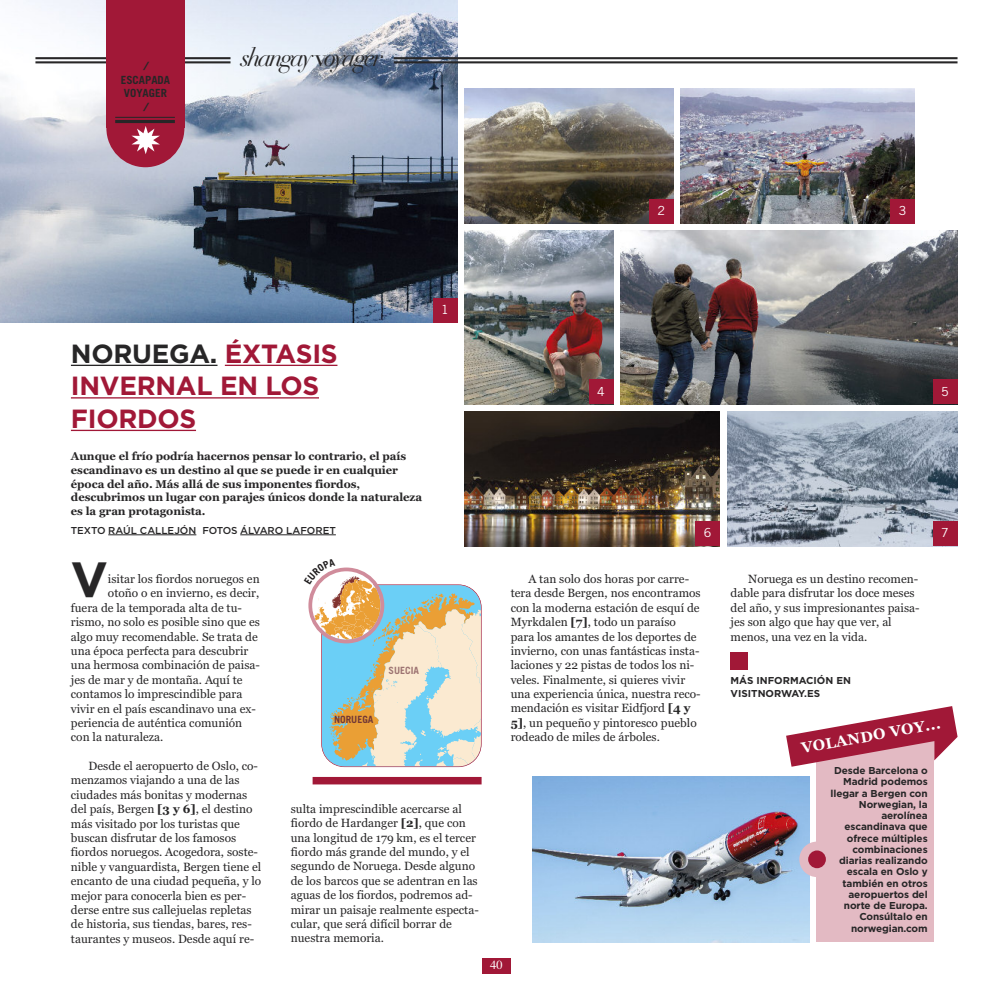
<style>
.page{position:relative;width:993px;height:993px;background:#fff}
.page>*{position:absolute;margin:0;border:0;box-sizing:border-box;transform-origin:0 0}
.t1{font:700 49.5px "Gotham";color:#272627}
.t2{font:700 26.25px/32.5px "Gotham";letter-spacing:-.01em;color:#a11837}
.t3{font:italic 25px "Didot";letter-spacing:-.1em;color:#272627}
.t4{font:15px "Georgia Bold TT";color:#fff}
.t5{font:12.5px "Trade";color:#fff}
.t6{font:12.5px "Times";color:#fff}
.t7{font:11.88px/14.4px "Georgia";color:#272627}
.t8{font:700 11.25px/13.8px "Georgia";letter-spacing:-.005em;color:#272627}
.t9{font:700 11.25px/13.5px "Trade";color:#272627}
.t10{font:italic 700 11.25px "Trade";color:#272627}
.t11{font:700 10px/11.2px "Gotham";letter-spacing:-.01em;color:#272627}
.t12{font:500 10px "Gotham";color:#272627}
.t13{font:700 10px "Trade";color:#733936}
.t14{font:700 10px "Trade";color:#9d7472}
.s1{font-style:normal}
.s2{color:#272627}
.s3{font-family:"Georgia Bold TT"}
</style>
<div class="page">
<img style="left:464px;top:89px;width:209px;height:134px">
<div style="left:730px;top:652px;width:18px;height:17px;background:#a11837"></div>
<img style="left:0;top:0;width:457px;height:322px">
<div style="left:482px;top:957px;width:28px;height:16px;background:#a11837"></div>
<hr style="left:71px;top:364px;width:146px;height:2px;background:#272627">
<hr style="left:225px;top:364px;width:112px;height:2px;background:#a11837">
<hr style="left:71px;top:397px;width:248px;height:1px;background:#a11837">
<hr style="left:71px;top:429px;width:125px;height:2px;background:#a11837">
<img style="left:532px;top:776px;width:277px;height:165px">
<div style="left:816px;top:737px;width:117px;height:204px;background:#e3bac3"></div>
<svg style="left:786px;top:706px;width:171px;height:60px"></svg>
<hr style="left:393px;top:57px;width:564px;height:2px;background:#272627">
<hr style="left:393px;top:61px;width:564px;height:2px;background:#272627">
<hr style="left:35px;top:57px;width:195px;height:2px;background:#272627">
<hr style="left:35px;top:61px;width:195px;height:2px;background:#272627">
<div style="left:106px;top:0;width:78px;height:128px;background:#a11837"></div>
<div style="left:106px;top:89px;width:78px;height:78px;background:#a11837;border-radius:50%"></div>
<hr style="left:115px;top:117px;width:60px;height:1px;background:#272627">
<hr style="left:115px;top:120px;width:60px;height:3px;background:#272627">
<svg style="left:131px;top:126px;width:29px;height:28px"></svg>
<div style="left:432px;top:298px;width:25px;height:24px;background:#a11837"></div>
<svg style="left:797px;top:839px;width:29px;height:39px"></svg>
<div style="left:807px;top:850px;width:18px;height:17px;background:#a11837;border-radius:50%"></div>
<hr style="left:108px;top:534px;width:88px;height:1px;background:#272627">
<hr style="left:240px;top:534px;width:96px;height:1px;background:#272627">
<img style="left:464px;top:230px;width:149px;height:174px">
<img style="left:464px;top:411px;width:255px;height:135px">
<img style="left:680px;top:89px;width:234px;height:134px">
<img style="left:727px;top:411px;width:230px;height:135px">
<img style="left:620px;top:230px;width:337px;height:174px">
<div style="left:889px;top:198px;width:25px;height:25px;background:#a11837"></div>
<div style="left:932px;top:521px;width:25px;height:25px;background:#a11837"></div>
<div style="left:694px;top:521px;width:25px;height:25px;background:#a11837"></div>
<div style="left:648px;top:198px;width:25px;height:25px;background:#a11837"></div>
<div style="left:932px;top:379px;width:25px;height:25px;background:#a11837"></div>
<div style="left:588px;top:379px;width:25px;height:25px;background:#a11837"></div>
<div style="left:312px;top:776px;width:169px;height:8px;background:#a11837"></div>
<svg style="left:308px;top:567px;width:173px;height:199px"></svg>
<p class="t10" style="left:144px;top:60px;width:5px">/</p>
<p class="t9" style="left:121px;top:73px;width:51px">ESCAPADA<br>VOYAGER</p>
<p class="t10" style="left:144px;top:100px;width:5px">/</p>
<h3 class="t3" style="left:241px;top:42px;width:143px">shangay <span class="s1">v</span>oyager</h3>
<p class="t5" style="left:657px;top:203px;width:9px">2</p>
<p class="t5" style="left:898px;top:203px;width:9px">3</p>
<h2 class="t2" style="left:71px;top:339px;width:268px"><span class="s2">NORUEGA.</span> ÉXTASIS<br>INVERNAL EN LOS<br>FIORDOS</h2>
<p class="t8" style="left:71px;top:449px;width:352px">Aunque el frío podría hacernos pensar lo contrario, el país escandinavo es un destino al que se puede ir en cualquier época del año. Más allá de sus imponentes fiordos, descubrimos un lugar con parajes únicos donde la naturaleza es la gran protagonista.</p>
<p class="t12" style="left:71px;top:526px;width:266px">TEXTO RAÚL CALLEJÓN FOTOS ÁLVARO LAFORET</p>
<p class="t5" style="left:441px;top:302px;width:9px">1</p>
<h1 class="t1" style="left:71px;top:562px;width:39px">V</h1>
<p class="t7" style="left:108px;top:571px;width:153px">isitar los fiordos noruegos en</p>
<p class="t7" style="left:108px;top:586px;width:153px">otoño o en invierno, es decir,</p>
<p class="t7" style="left:71px;top:600px;width:172px">fuera de la temporada alta de tu-</p>
<p class="t7" style="left:71px;top:614px;width:190px">rismo, no solo es posible sino que es</p>
<p class="t7" style="left:71px;top:629px;width:188px">algo muy recomendable. Se trata de</p>
<p class="t7" style="left:71px;top:643px;width:179px">una época perfecta para descubrir</p>
<p class="t7" style="left:71px;top:658px;width:190px">una hermosa combinación de paisa-</p>
<p class="t7" style="left:71px;top:672px;width:173px">jes de mar y de montaña. Aquí te</p>
<p class="t7" style="left:71px;top:686px;width:173px">contamos lo imprescindible para</p>
<p class="t7" style="left:71px;top:701px;width:186px">vivir en el país escandinavo una ex-</p>
<p class="t7" style="left:71px;top:715px;width:173px">periencia de auténtica comunión</p>
<p class="t7" style="left:71px;top:729px;width:94px">con la naturaleza.</p>
<p class="t7" style="left:71px;top:758px;width:192px;text-indent:18px">Desde el aeropuerto de Oslo, co&shy;menzamos viajando a una de las ciudades más bonitas y modernas del país, Bergen <span class="s3">[3 y 6]</span>, el destino más visitado por los turistas que buscan disfrutar de los famosos fiordos noruegos. Acogedora, soste&shy;nible y vanguardista, Bergen tiene el encanto de una ciudad pequeña, y lo mejor para conocerla bien es per&shy;derse entre sus callejuelas repletas de historia, sus tiendas, bares, res&shy;taurantes y museos. Desde aquí re-</p>
<p class="t14" style="left:388px;top:664px;width:32px">SUECIA</p>
<p class="t13" style="left:334px;top:714px;width:41px">NORUEGA</p>
<p class="t7" style="left:291px;top:801px;width:189px">sulta imprescindible acercarse al fiordo de Hardanger <span class="s3">[2]</span>, que con una longitud de 179 km, es el tercer fiordo más grande del mundo, y el segundo de Noruega. Desde alguno de los barcos que se adentran en las aguas de los fiordos, podremos ad&shy;mirar un paisaje realmente especta&shy;cular, que será difícil borrar de nuestra memoria.</p>
<p class="t5" style="left:597px;top:384px;width:9px">4</p>
<p class="t5" style="left:940px;top:384px;width:9px">5</p>
<p class="t5" style="left:703px;top:525px;width:9px">6</p>
<p class="t5" style="left:940px;top:525px;width:9px">7</p>
<p class="t7" style="left:510px;top:571px;width:191px;text-indent:18px">A tan solo dos horas por carre&shy;tera desde Bergen, nos encontramos con la moderna estación de esquí de Myrkdalen <span class="s3">[7]</span>, todo un paraíso para los amantes de los deportes de invierno, con unas fantásticas insta&shy;laciones y 22 pistas de todos los ni&shy;veles. Finalmente, si quieres vivir una experiencia única, nuestra reco&shy;mendación es visitar Eidfjord <span class="s3">[4 y 5]</span>, un pequeño y pintoresco pueblo rodeado de miles de árboles.</p>
<p class="t7" style="left:730px;top:571px;width:190px;text-indent:18px">Noruega es un destino recomen&shy;dable para disfrutar los doce meses del año, y sus impresionantes paisa&shy;jes son algo que hay que ver, al menos, una vez en la vida.</p>
<p class="t11" style="left:730px;top:673px;width:122px;line-height:13.8px">MÁS INFORMACIÓN EN<br>VISITNORWAY.ES</p>
<p class="t4" style="left:799px;top:739px;width:142px;rotate:-10deg">VOLANDO VOY...</p>
<p class="t11" style="left:830px;top:765px;width:99px;text-align:right">Desde Barcelona o<br>Madrid podemos llegar a Bergen con<br>Norwegian, la aerolínea escandinava que ofrece múltiples combinaciones diarias realizando escala en Oslo y también en otros aeropuertos del norte de Europa.<br>Consúltalo en norwegian.com</p>
<p class="t6" style="left:490px;top:956px;width:14px">40</p>
</div>
